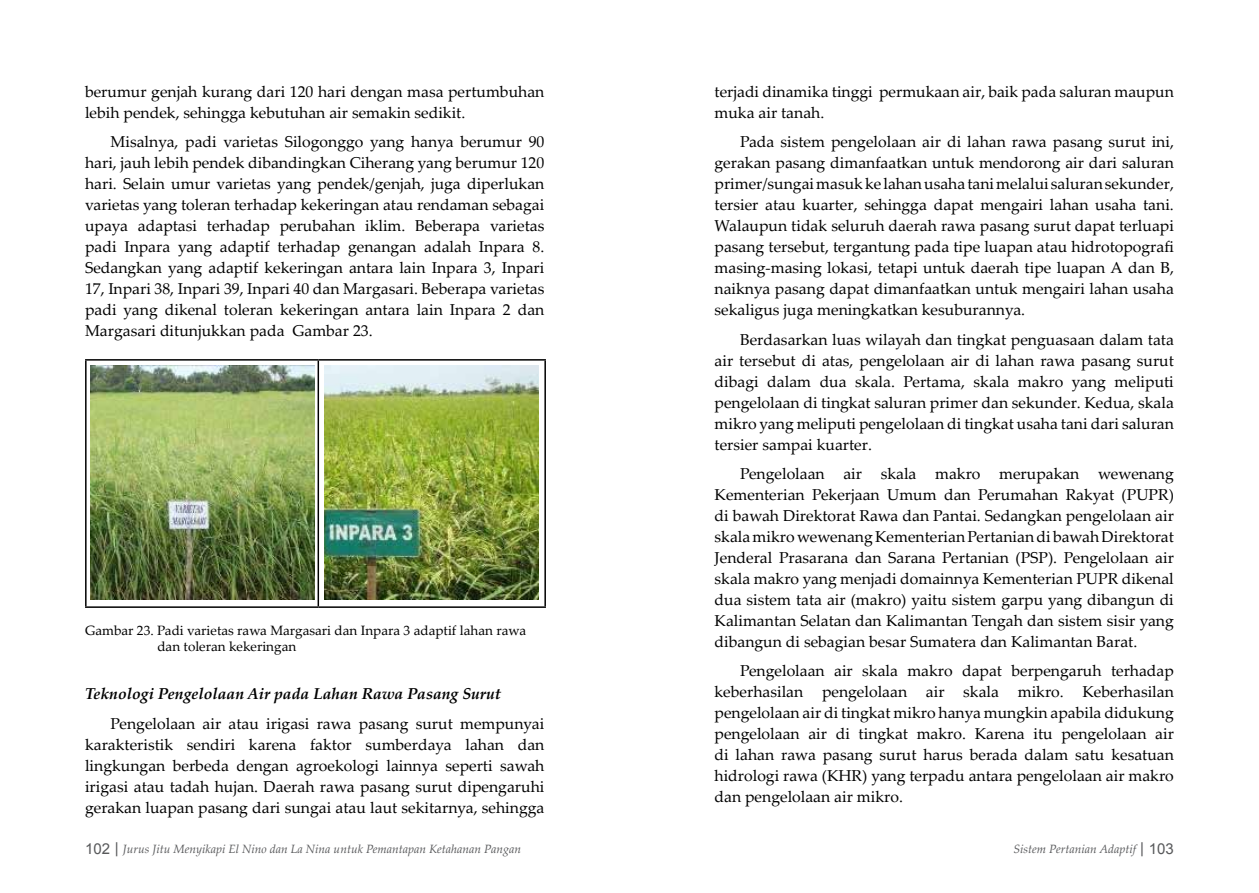
<style>
.page{position:relative;width:1259px;height:893px;background:#fff}
.page>*{position:absolute;margin:0;border:0;box-sizing:border-box;transform-origin:0 0}
.t1{font:15.75px/21px "Palatino Linotype";color:#000;text-align:justify}
.t2{font:italic 700 15.75px "Palatino Linotype";color:#000}
.t3{font:13.5px/16.2px "Palatino Linotype";color:#000}
.t4{font:italic 12px "Palatino Linotype";color:#58595b}
.s1{font-family:"Arial";font-style:normal;font-size:15px}
</style>
<div class="page">
<hr style="left:85px;top:359px;width:233px;height:2px;background:#000">
<hr style="left:85px;top:361px;width:2px;height:245px;background:#000">
<hr style="left:318px;top:359px;width:228px;height:2px;background:#000">
<hr style="left:317px;top:361px;width:2px;height:245px;background:#000">
<hr style="left:544px;top:361px;width:2px;height:245px;background:#000">
<hr style="left:85px;top:606px;width:233px;height:2px;background:#000">
<hr style="left:318px;top:606px;width:228px;height:2px;background:#000">
<img style="left:90px;top:366px;width:224px;height:233px">
<img style="left:324px;top:366px;width:215px;height:233px">
<p class="t1" style="left:85px;top:80px;width:461px">berumur genjah kurang dari 120 hari dengan masa pertumbuhan lebih pendek, sehingga kebutuhan air semakin sedikit.</p>
<p class="t1" style="left:85px;top:131px;width:461px;text-indent:26px">Misalnya, padi varietas Silogonggo yang hanya berumur 90 hari, jauh lebih pendek dibandingkan Ciherang yang berumur 120 hari. Selain umur varietas yang pendek/genjah, juga diperlukan varietas yang toleran terhadap kekeringan atau rendaman sebagai upaya adaptasi terhadap perubahan iklim. Beberapa varietas padi Inpara yang adaptif terhadap genangan adalah Inpara 8.<br>Sedangkan yang adaptif kekeringan antara lain Inpara 3, Inpari 17, Inpari 38, Inpari 39, Inpari 40 dan Margasari. Beberapa varietas padi yang dikenal toleran kekeringan antara lain Inpara 2 dan Margasari ditunjukkan pada Gambar 23.</p>
<p class="t3" style="left:157px;top:622px;width:370px;text-indent:-72px">Gambar 23. Padi varietas rawa Margasari dan Inpara 3 adaptif lahan rawa dan toleran kekeringan</p>
<p class="t2" style="left:85px;top:683px;width:417px">Teknologi Pengelolaan Air pada Lahan Rawa Pasang Surut</p>
<p class="t1" style="left:85px;top:712px;width:461px;text-indent:26px">Pengelolaan air atau irigasi rawa pasang surut mempunyai karakteristik sendiri karena faktor sumberdaya lahan dan lingkungan berbeda dengan agroekologi lainnya seperti sawah irigasi atau tadah hujan. Daerah rawa pasang surut dipengaruhi gerakan luapan pasang dari sungai atau laut sekitarnya, sehingga</p>
<p class="t1" style="left:714px;top:80px;width:461px">terjadi dinamika tinggi permukaan air, baik pada saluran maupun muka air tanah.</p>
<p class="t1" style="left:714px;top:131px;width:461px;text-indent:26px">Pada sistem pengelolaan air di lahan rawa pasang surut ini, gerakan pasang dimanfaatkan untuk mendorong air dari saluran primer/sungai masuk ke lahan usaha tani melalui saluran sekunder, tersier atau kuarter, sehingga dapat mengairi lahan usaha tani.<br>Walaupun tidak seluruh daerah rawa pasang surut dapat terluapi pasang tersebut, tergantung pada tipe luapan atau hidrotopografi masing-masing lokasi, tetapi untuk daerah tipe luapan A dan B, naiknya pasang dapat dimanfaatkan untuk mengairi lahan usaha sekaligus juga meningkatkan kesuburannya.</p>
<p class="t1" style="left:714px;top:328px;width:461px;text-indent:26px">Berdasarkan luas wilayah dan tingkat penguasaan dalam tata air tersebut di atas, pengelolaan air di lahan rawa pasang surut dibagi dalam dua skala. Pertama, skala makro yang meliputi pengelolaan di tingkat saluran primer dan sekunder. Kedua, skala mikro yang meliputi pengelolaan di tingkat usaha tani dari saluran tersier sampai kuarter.</p>
<p class="t1" style="left:714px;top:462px;width:461px;text-indent:26px">Pengelolaan air skala makro merupakan wewenang Kementerian Pekerjaan Umum dan Perumahan Rakyat (PUPR) di bawah Direktorat Rawa dan Pantai. Sedangkan pengelolaan air skala mikro wewenang Kementerian Pertanian di bawah Direktorat Jenderal Prasarana dan Sarana Pertanian (PSP). Pengelolaan air skala makro yang menjadi domainnya Kementerian PUPR dikenal dua sistem tata air (makro) yaitu sistem garpu yang dibangun di Kalimantan Selatan dan Kalimantan Tengah dan sistem sisir yang dibangun di sebagian besar Sumatera dan Kalimantan Barat.</p>
<p class="t1" style="left:714px;top:660px;width:461px;text-indent:26px">Pengelolaan air skala makro dapat berpengaruh terhadap keberhasilan pengelolaan air skala mikro. Keberhasilan pengelolaan air di tingkat mikro hanya mungkin apabila didukung pengelolaan air di tingkat makro. Karena itu pengelolaan air di lahan rawa pasang surut harus berada dalam satu kesatuan hidrologi rawa (KHR) yang terpadu antara pengelolaan air makro dan pengelolaan air mikro.</p>
<p class="t4" style="left:85px;top:840px;width:438px"><span class="s1">102 |</span> Jurus Jitu Menyikapi El Nino dan La Nina untuk Pemantapan Ketahanan Pangan</p>
<p class="t4" style="left:1013px;top:840px;width:162px">Sistem Pertanian Adaptif <span class="s1">| 103</span></p>
</div>
